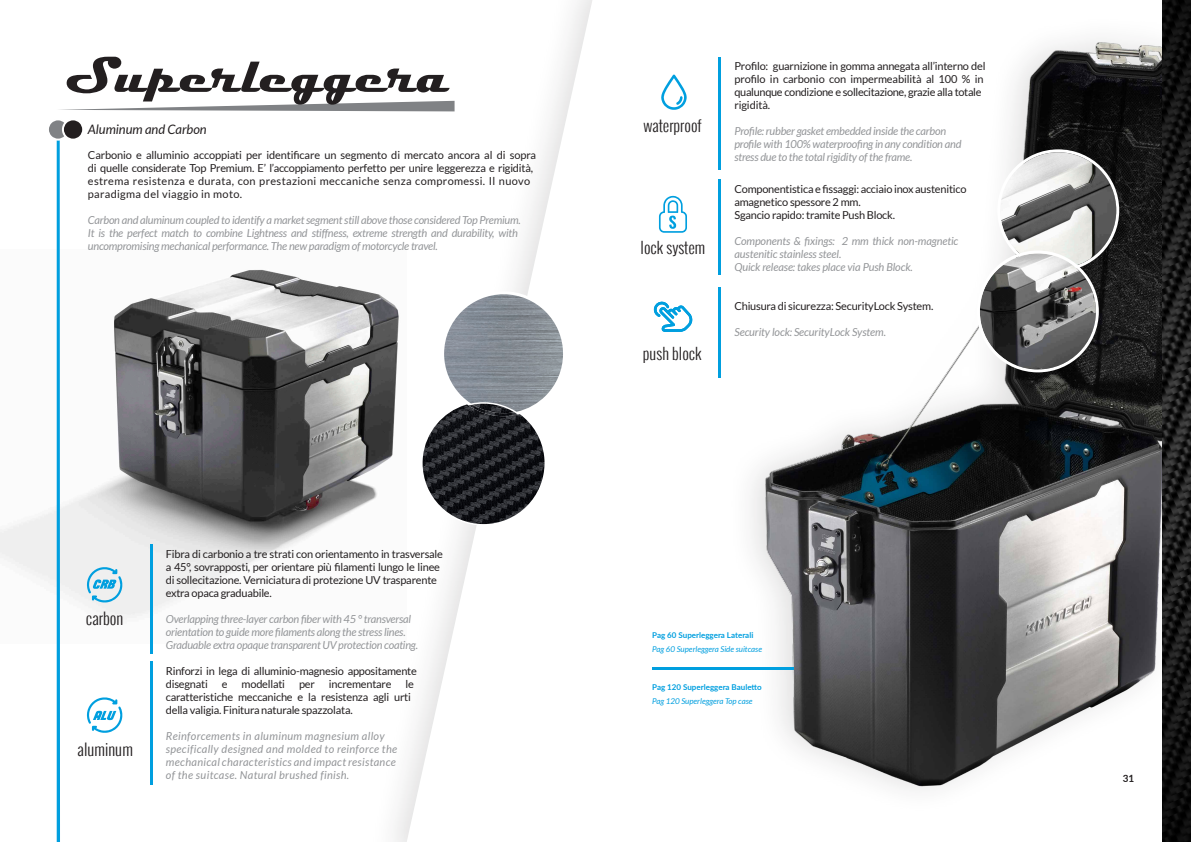
<style>
.page{position:relative;width:1191px;height:842px;background:#fff}
.page>*{position:absolute;margin:0;border:0;box-sizing:border-box;transform-origin:0 0}
.t1{font:300 16.2px "Oswald";color:#231f20}
.t2{font:300 15.9px "Oswald";color:#231f20}
.t3{font:italic 13px "Lato";letter-spacing:-.005em;color:#231f20}
.t4{font:11px/13px "Lato";letter-spacing:-.02em;color:#231f20}
.t5{font:italic 11px/13px "Lato";letter-spacing:-.02em;color:#939598}
.t6{font:italic 11px/13px "Lato";letter-spacing:.03em;color:#939598}
.t7{font:700 10px "Lato";color:#231f20}
.t8{font:italic 8px "Lato";color:#009fdf}
.t9{font:700 8px "Lato";color:#009fdf}
</style>
<div class="page">
<img style="left:0;top:250px;width:399px;height:393px">
<svg style="left:60px;top:57px;width:347px;height:54px"></svg>
<hr style="left:57px;top:129px;width:3px;height:713px;background:#009fdf">
<svg style="left:49px;top:120px;width:34px;height:21px"></svg>
<hr style="left:150px;top:544px;width:2px;height:109px;background:#009fdf">
<hr style="left:150px;top:662px;width:2px;height:123px;background:#009fdf">
<svg style="left:87px;top:697px;width:35px;height:36px"></svg>
<svg style="left:87px;top:566px;width:35px;height:36px"></svg>
<img style="left:407px;top:21px;width:755px;height:818px">
<hr style="left:718px;top:57px;width:2px;height:112px;background:#009fdf">
<hr style="left:718px;top:179px;width:2px;height:95px;background:#009fdf">
<hr style="left:718px;top:287px;width:2px;height:91px;background:#009fdf">
<hr style="left:652px;top:667px;width:141px;height:2px;background:#009fdf">
<svg style="left:977px;top:149px;width:142px;height:223px"></svg>
<svg style="left:661px;top:74px;width:25px;height:36px"></svg>
<img style="left:1162px;top:0;width:29px;height:842px">
<svg style="left:659px;top:196px;width:28px;height:37px"></svg>
<svg style="left:654px;top:301px;width:38px;height:31px"></svg>
<p class="t3" style="left:88px;top:123px;width:120px">Aluminum and Carbon</p>
<p class="t4" style="left:88px;top:148px;width:450px">Carbonio e alluminio accoppiati per identificare un segmento di mercato ancora al di sopra di quelle considerate Top Premium. E’ l’accoppiamento perfetto per unire leggerezza e rigidità, estrema resistenza e durata, con prestazioni meccaniche senza compromessi. Il nuovo paradigma del viaggio in moto.</p>
<p class="t5" style="left:88px;top:214px;width:434px">Carbon and aluminum coupled to identify a market segment still above those considered Top Premium.<br>It is the perfect match to combine Lightness and stiffness, extreme strength and durability, with uncompromising mechanical performance. The new paradigm of motorcycle travel.</p>
<h1 class="t1" style="left:86px;top:607px;width:39px">carbon</h1>
<h1 class="t1" style="left:78px;top:737px;width:57px">aluminum</h1>
<p class="t4" style="left:166px;top:547px;width:278px">Fibra di carbonio a tre strati con orientamento in trasversale a 45°, sovrapposti, per orientare più filamenti lungo le linee di sollecitazione. Verniciatura di protezione UV trasparente extra opaca graduabile.</p>
<p class="t5" style="left:166px;top:613px;width:254px">Overlapping three-layer carbon fiber with 45 ° transversal orientation to guide more filaments along the stress lines.<br>Graduable extra opaque transparent UV protection coating.</p>
<p class="t4" style="left:166px;top:664px;width:252px">Rinforzi in lega di alluminio-magnesio appositamente disegnati</p>
<p class="t4" style="left:166px;top:677px;width:250px;text-indent:240px">le caratteristiche meccaniche e la resistenza agli urti della valigia. Finitura naturale spazzolata.</p>
<p class="t6" style="left:166px;top:730px;width:233px">Reinforcements in aluminum magnesium alloy specifically designed and molded to reinforce the mechanical characteristics and impact resistance of the suitcase. Natural brushed finish.</p>
<p class="t4" style="left:222px;top:677px;width:7px">e</p>
<p class="t4" style="left:242px;top:677px;width:45px">modellati</p>
<p class="t4" style="left:299px;top:677px;width:17px">per</p>
<p class="t4" style="left:329px;top:677px;width:64px">incrementare</p>
<h2 class="t2" style="left:643px;top:114px;width:60px">waterproof</h2>
<h2 class="t2" style="left:640px;top:236px;width:66px">lock system</h2>
<h2 class="t2" style="left:643px;top:342px;width:60px">push block</h2>
<p class="t4" style="left:734px;top:59px;width:253px">Profilo: guarnizione in gomma annegata all’interno del profilo in carbonio con impermeabilità al 100 % in qualunque condizione e sollecitazione, grazie alla totale rigidità.</p>
<p class="t5" style="left:734px;top:124px;width:228px">Profile: rubber gasket embedded inside the carbon profile with 100% waterproofing in any condition and stress due to the total rigidity of the frame.</p>
<p class="t4" style="left:734px;top:182px;width:234px">Componentistica e fissaggi: acciaio inox austenitico amagnetico spessore 2 mm.<br>Sgancio rapido: tramite Push Block.</p>
<p class="t5" style="left:734px;top:235px;width:225px">Components &amp; fixings: 2 mm thick non-magnetic austenitic stainless steel.<br>Quick release: takes place via Push Block.</p>
<p class="t4" style="left:734px;top:299px;width:200px">Chiusura di sicurezza: SecurityLock System.</p>
<p class="t5" style="left:734px;top:326px;width:153px">Security lock: SecurityLock System.</p>
<p class="t9" style="left:652px;top:629px;width:103px">Pag 60 Superleggera Laterali</p>
<p class="t8" style="left:652px;top:645px;width:111px">Pag 60 Superleggera Side suitcase</p>
<p class="t9" style="left:652px;top:681px;width:111px">Pag 120 Superleggera Bauletto</p>
<p class="t8" style="left:652px;top:696px;width:102px">Pag 120 Superleggera Top case</p>
<p class="t7" style="left:1122px;top:771px;width:13px">31</p>
</div>
